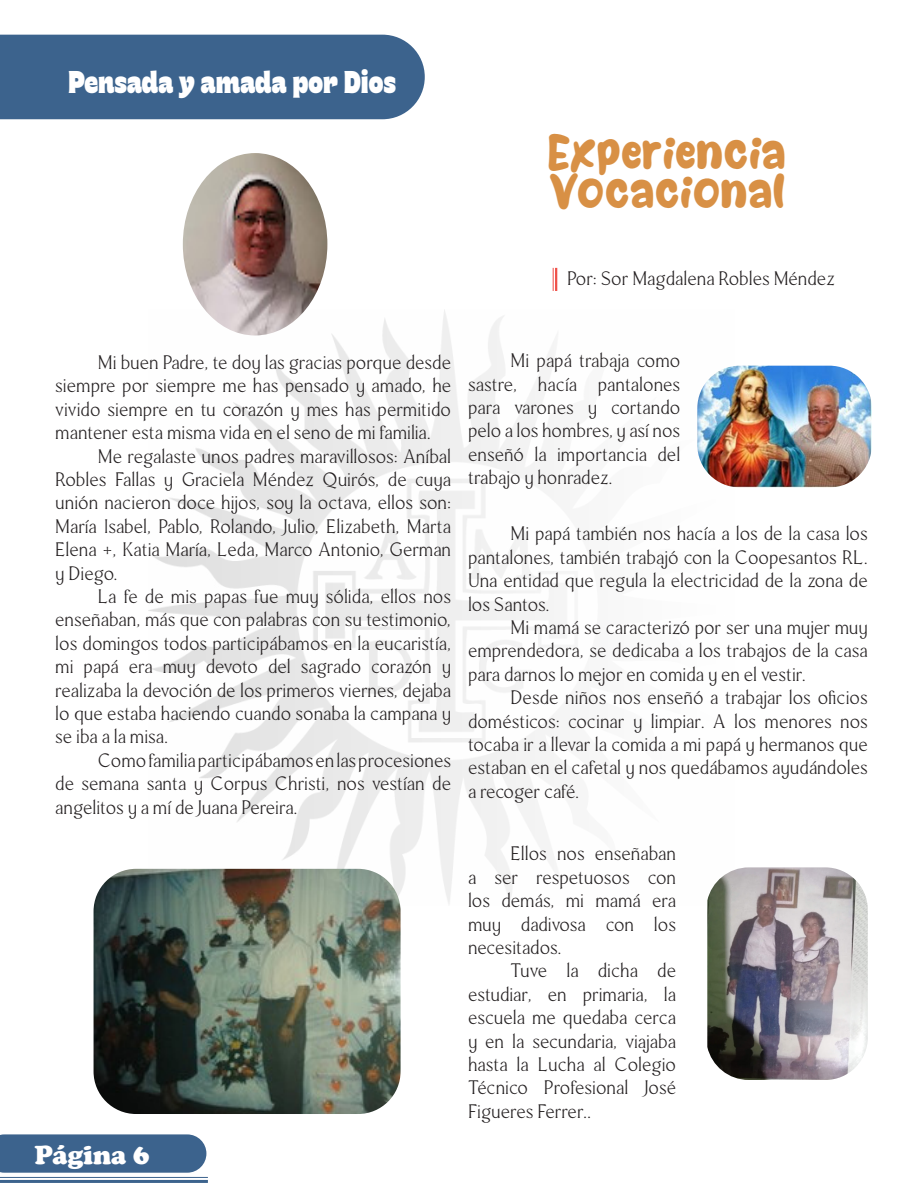
<style>
.page{position:relative;width:918px;height:1188px;background:#fff}
.page>*{position:absolute;margin:0;border:0;box-sizing:border-box;transform-origin:0 0}
.Títulos{font:45px "Sweets Smile";color:#d89045}
.sUBTITULO{font:30px "Freitag Display Trial M";color:#fff}
.t1{font:900 27px "Cooper";color:#fff}
.t2{font:100 19.5px/23.4px "Mondia";color:#231f20;text-align:justify}
</style>
<div class="page">
<div style="left:0;top:1134px;width:206px;height:39px;background:#3c638d"></div>
<hr style="left:0;top:1180px;width:208px;height:3px;background:#3c638d">
<hr style="left:0;top:1177px;width:208px;height:1px;background:#3c638d">
<img style="left:149px;top:310px;width:599px;height:594px">
<div style="left:0;top:35px;width:425px;height:84px;background:#3c638d"></div>
<hr style="left:555px;top:268px;width:2px;height:23px;background:#ef5049">
<svg style="left:553px;top:268px;width:1px;height:23px"></svg>
<img style="left:697px;top:366px;width:175px;height:121px">
<img style="left:94px;top:869px;width:307px;height:245px">
<img style="left:183px;top:153px;width:144px;height:182px">
<img style="left:707px;top:867px;width:161px;height:213px">
<p class="sUBTITULO" style="left:68px;top:65px;width:329px">Pensada y amada por Dios</p>
<p class="Títulos" style="left:548px;top:132px;width:240px">Experiencia</p>
<p class="Títulos" style="left:549px;top:171px;width:237px">Vocacional</p>
<p class="t2" style="left:567px;top:267px;width:269px">Por: Sor Magdalena Robles Méndez</p>
<p class="t2" style="left:55px;top:351px;width:397px;text-indent:43px">Mi buen Padre, te doy las gracias porque desde siempre por siempre me has pensado y amado, he vivido siempre en tu corazón y mes has permitido mantener esta misma vida en el seno de mi familia.</p>
<p class="t2" style="left:55px;top:444px;width:397px;text-indent:43px">Me regalaste unos padres maravillosos: Aníbal Robles Fallas y Graciela Méndez Quirós, de cuya unión nacieron doce hijos, soy la octava, ellos son:<br>María Isabel, Pablo, Rolando, Julio, Elizabeth, Marta Elena +, Katia María, Leda, Marco Antonio, German y Diego.</p>
<p class="t2" style="left:55px;top:585px;width:397px;text-indent:43px">La fe de mis papas fue muy sólida, ellos nos enseñaban, más que con palabras con su testimonio, los domingos todos participábamos en la eucaristía, mi papá era muy devoto del sagrado corazón y realizaba la devoción de los primeros viernes, dejaba lo que estaba haciendo cuando sonaba la campana y se iba a la misa.</p>
<p class="t2" style="left:55px;top:749px;width:397px;text-indent:43px">Como familia participábamos en las procesiones de semana santa y Corpus Christi, nos vestían de angelitos y a mí de Juana Pereira.</p>
<h3 class="t1" style="left:35px;top:1139px;width:116px">Página 6</h3>
<p class="t2" style="left:468px;top:349px;width:214px;text-indent:43px">Mi papá trabaja como sastre, hacía pantalones para varones y cortando pelo a los hombres, y así nos enseñó la importancia del trabajo y honradez.</p>
<p class="t2" style="left:468px;top:522px;width:401px;text-indent:43px">Mi papá también nos hacía a los de la casa los pantalones, también trabajó con la Coopesantos RL.<br>Una entidad que regula la electricidad de la zona de los Santos.</p>
<p class="t2" style="left:468px;top:616px;width:401px;text-indent:43px">Mi mamá se caracterizó por ser una mujer muy emprendedora, se dedicaba a los trabajos de la casa para darnos lo mejor en comida y en el vestir.</p>
<p class="t2" style="left:468px;top:686px;width:401px;text-indent:43px">Desde niños nos enseñó a trabajar los oficios domésticos: cocinar y limpiar. A los menores nos tocaba ir a llevar la comida a mi papá y hermanos que estaban en el cafetal y nos quedábamos ayudándoles a recoger café.</p>
<p class="t2" style="left:468px;top:842px;width:210px;text-indent:43px">Ellos nos enseñaban a ser respetuosos con los demás, mi mamá era muy dadivosa con los necesitados.</p>
<p class="t2" style="left:468px;top:959px;width:210px;text-indent:43px">Tuve la dicha de estudiar, en primaria, la escuela me quedaba cerca y en la secundaria, viajaba hasta la Lucha al Colegio Técnico Profesional José Figueres Ferrer..</p>
</div>
